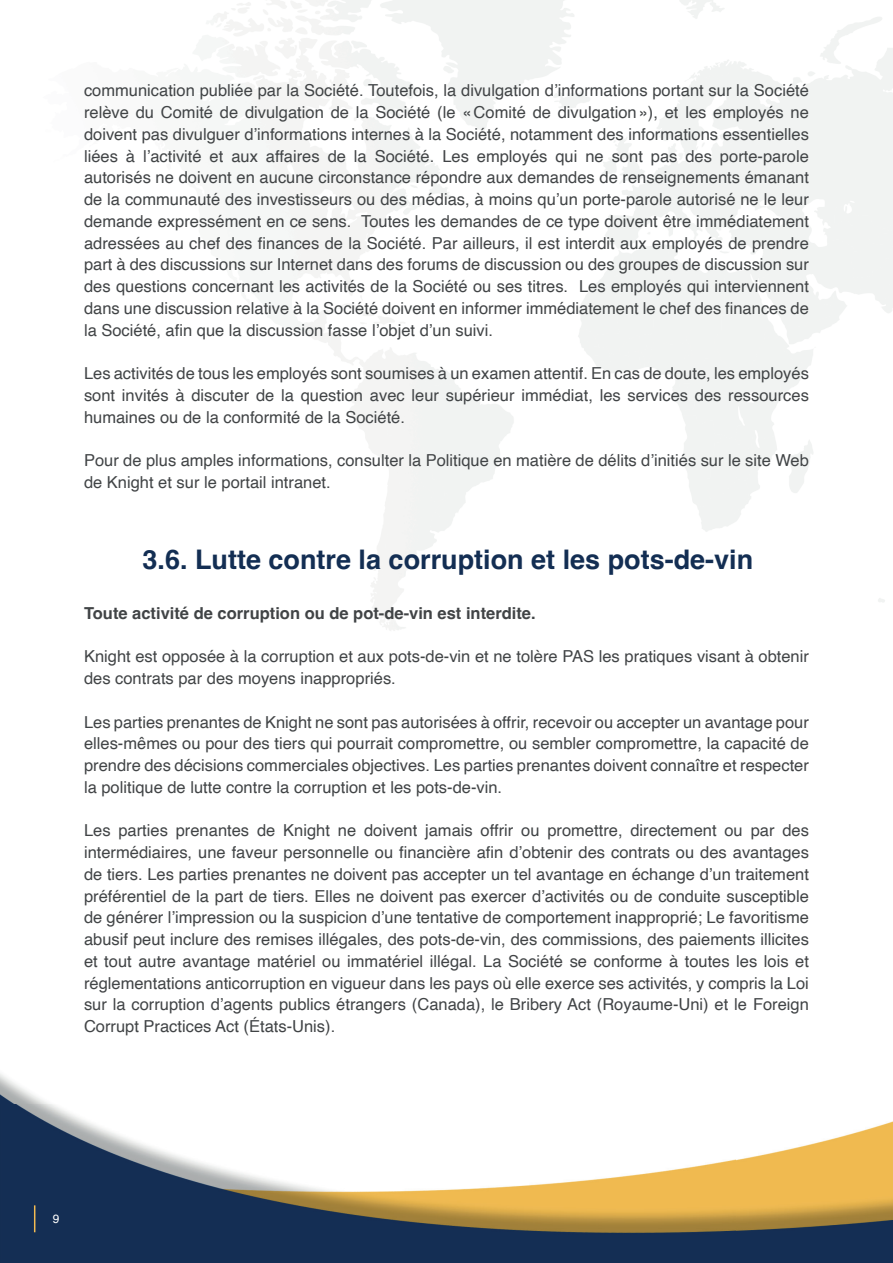
<style>
.page{position:relative;width:893px;height:1263px;background:#fff}
.page>*{position:absolute;margin:0;border:0;box-sizing:border-box;transform-origin:0 0}
.t1{font:700 27px "Helvetica";color:#132e53}
.t2{font:16.5px/21.8px "Helvetica";color:#414446;text-align:justify}
.t3{font:700 16.5px "Helvetica";color:#414446}
.t4{font:12px "Helvetica";color:#fff}
</style>
<div class="page">
<img style="left:0;top:0;width:893px;height:1263px">
<svg style="left:34px;top:1205px;width:1px;height:27px"></svg>
<p class="t2" style="left:84px;top:80px;width:726px">communication publiée par la Société. Toutefois, la divulgation d’informations portant sur la Société relève du Comité de divulgation de la Société (le « Comité de divulgation »), et les employés ne doivent pas divulguer d’informations internes à la Société, notamment des informations essentielles liées à l’activité et aux affaires de la Société. Les employés qui ne sont pas des porte-parole autorisés ne doivent en aucune circonstance répondre aux demandes de renseignements émanant de la communauté des investisseurs ou des médias, à moins qu’un porte-parole autorisé ne le leur demande expressément en ce sens. Toutes les demandes de ce type doivent être immédiatement adressées au chef des finances de la Société. Par ailleurs, il est interdit aux employés de prendre part à des discussions sur Internet dans des forums de discussion ou des groupes de discussion sur des questions concernant les activités de la Société ou ses titres. Les employés qui interviennent dans une discussion relative à la Société doivent en informer immédiatement le chef des finances de la Société, afin que la discussion fasse l’objet d’un suivi.</p>
<p class="t2" style="left:84px;top:363px;width:726px">Les activités de tous les employés sont soumises à un examen attentif. En cas de doute, les employés sont invités à discuter de la question avec leur supérieur immédiat, les services des ressources humaines ou de la conformité de la Société.</p>
<p class="t2" style="left:84px;top:450px;width:726px">Pour de plus amples informations, consulter la Politique en matière de délits d’initiés sur le site Web de Knight et sur le portail intranet.</p>
<h1 class="t1" style="left:143px;top:543px;width:612px">3.6. Lutte contre la corruption et les pots-de-vin</h1>
<p class="t3" style="left:84px;top:603px;width:453px">Toute activité de corruption ou de pot-de-vin est interdite.</p>
<p class="t2" style="left:84px;top:646px;width:726px">Knight est opposée à la corruption et aux pots-de-vin et ne tolère PAS les pratiques visant à obtenir des contrats par des moyens inappropriés.</p>
<p class="t2" style="left:84px;top:711px;width:726px">Les parties prenantes de Knight ne sont pas autorisées à offrir, recevoir ou accepter un avantage pour elles-mêmes ou pour des tiers qui pourrait compromettre, ou sembler compromettre, la capacité de prendre des décisions commerciales objectives. Les parties prenantes doivent connaître et respecter la politique de lutte contre la corruption et les pots-de-vin.</p>
<p class="t2" style="left:84px;top:820px;width:726px">Les parties prenantes de Knight ne doivent jamais offrir ou promettre, directement ou par des intermédiaires, une faveur personnelle ou financière afin d’obtenir des contrats ou des avantages de tiers. Les parties prenantes ne doivent pas accepter un tel avantage en échange d’un traitement préférentiel de la part de tiers. Elles ne doivent pas exercer d’activités ou de conduite susceptible de générer l’impression ou la suspicion d’une tentative de comportement inapproprié; Le favoritisme abusif peut inclure des remises illégales, des pots-de-vin, des commissions, des paiements illicites et tout autre avantage matériel ou immatériel illégal. La Société se conforme à toutes les lois et réglementations anticorruption en vigueur dans les pays où elle exerce ses activités, y compris la Loi sur la corruption d’agents publics étrangers (Canada), le Bribery Act (Royaume-Uni) et le Foreign Corrupt Practices Act (États-Unis).</p>
<p class="t4" style="left:53px;top:1209px;width:8px">9</p>
</div>
